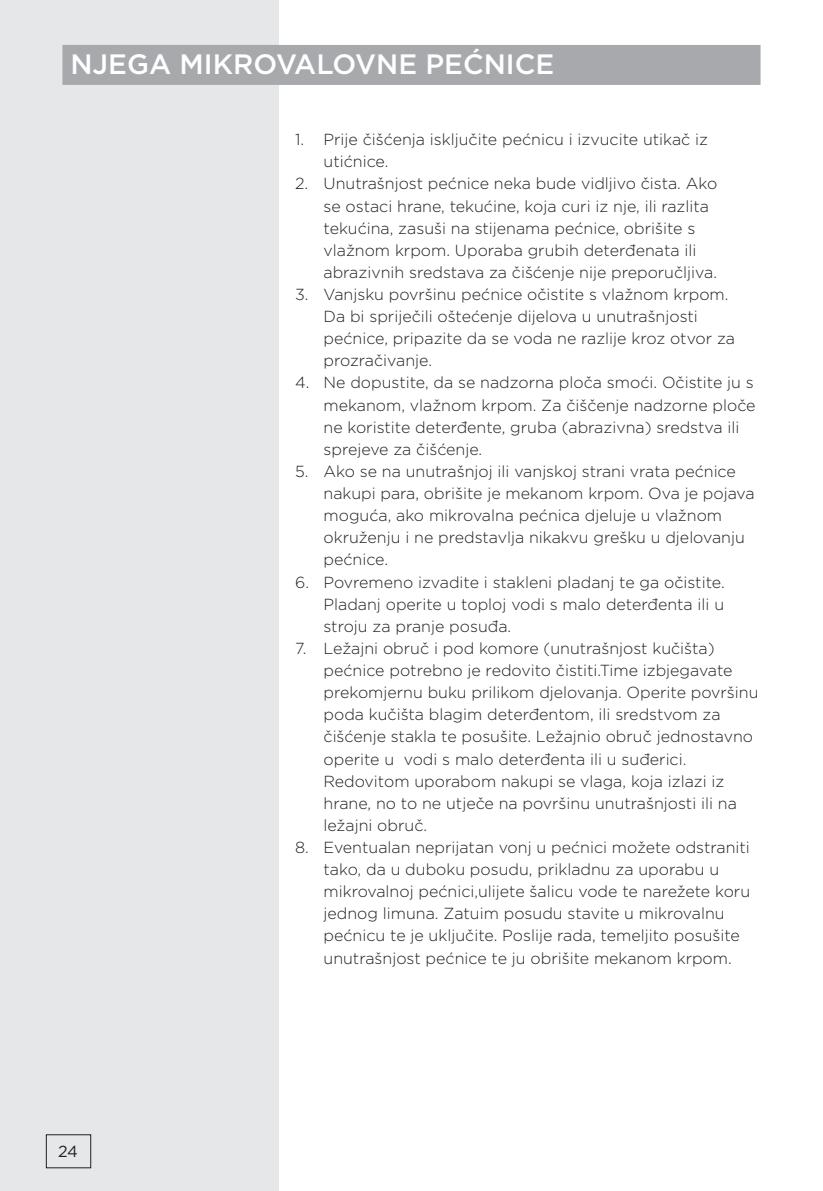
<style>
.page{position:relative;width:823px;height:1191px;background:#fff}
.page>*{position:absolute;margin:0;border:0;box-sizing:border-box;transform-origin:0 0}
.naslov_1{font:500 28px "Gotham";color:#fff}
.seznam_stevilke{font:300 16px/22.2px "Gotham";color:#231f20}
.t1{font:16px "Gotham";color:#231f20}
</style>
<div class="page">
<div style="left:0;top:0;width:278px;height:1191px;background:#e6e7e9"></div>
<div style="left:62px;top:45px;width:698px;height:40px;background:#a8a9ad"></div>
<div style="left:46px;top:1134px;width:45px;height:34px;border:1px solid #231f20"></div>
<p class="naslov_1" style="left:70px;top:45px;width:485px">NJEGA MIKROVALOVNE PEĆNICE</p>
<p class="t1" style="left:58px;top:1140px;width:21px">24</p>
<p class="seznam_stevilke" style="left:323px;top:128px;width:386px;text-indent:-28px">1. Prije čišćenja isključite pećnicu i izvucite utikač iz utićnice.</p>
<p class="seznam_stevilke" style="left:323px;top:172px;width:395px;text-indent:-28px">2. Unutrašnjost pećnice neka bude vidljivo čista. Ako se ostaci hrane, tekućine, koja curi iz nje, ili razlita tekućina, zasuši na stijenama pećnice, obrišite s vlažnom krpom. Uporaba grubih deterđenata ili abrazivnih sredstava za čišćenje nije preporučljiva.</p>
<p class="seznam_stevilke" style="left:323px;top:283px;width:413px;text-indent:-28px">3. Vanjsku površinu pećnice očistite s vlažnom krpom.<br>Da bi spriječili oštećenje dijelova u unutrašnjosti pećnice, pripazite da se voda ne razlije kroz otvor za prozračivanje.</p>
<p class="seznam_stevilke" style="left:323px;top:371px;width:433px;text-indent:-28px">4. Ne dopustite, da se nadzorna ploča smoći. Očistite ju s mekanom, vlažnom krpom. Za čiščenje nadzorne ploče ne koristite deterđente, gruba (abrazivna) sredstva ili sprejeve za čišćenje.</p>
<p class="seznam_stevilke" style="left:323px;top:460px;width:432px;text-indent:-28px">5. Ako se na unutrašnjoj ili vanjskoj strani vrata pećnice nakupi para, obrišite je mekanom krpom. Ova je pojava moguća, ako mikrovalna pećnica djeluje u vlažnom okruženju i ne predstavlja nikakvu grešku u djelovanju pećnice.</p>
<p class="seznam_stevilke" style="left:323px;top:570px;width:402px;text-align:justify;text-indent:-28px">6. Povremeno izvadite i stakleni pladanj te ga očistite.<br>Pladanj operite u toploj vodi s malo deterđenta ili u stroju za pranje posuđa.</p>
<p class="seznam_stevilke" style="left:323px;top:636px;width:436px;text-indent:-28px">7. Ležajni obruč i pod komore (unutrašnjost kučišta) pećnice potrebno je redovito čistiti.Time izbjegavate prekomjernu buku prilikom djelovanja. Operite površinu poda kučišta blagim deterđentom, ili sredstvom za čišćenje stakla te posušite. Ležajnio obruč jednostavno operite u vodi s malo deterđenta ili u suđerici.<br>Redovitom uporabom nakupi se vlaga, koja izlazi iz hrane, no to ne utječe na površinu unutrašnjosti ili na ležajni obruč.</p>
<p class="seznam_stevilke" style="left:323px;top:835px;width:428px;text-indent:-28px">8. Eventualan neprijatan vonj u pećnici možete odstraniti tako, da u duboku posudu, prikladnu za uporabu u mikrovalnoj pećnici,ulijete šalicu vode te narežete koru jednog limuna. Zatuim posudu stavite u mikrovalnu pećnicu te je uključite. Poslije rada, temeljito posušite unutrašnjost pećnice te ju obrišite mekanom krpom.</p>
</div>
